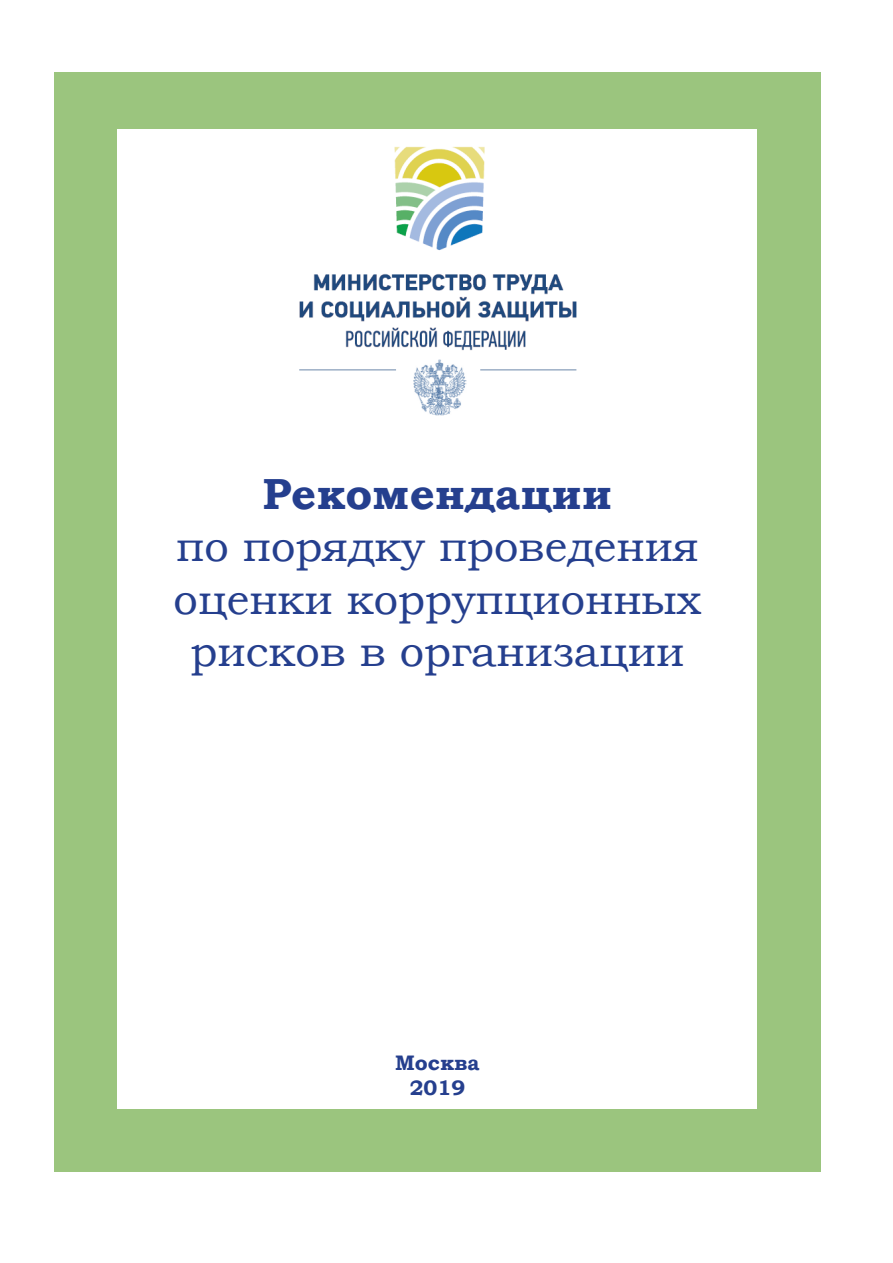
<style>
.page{position:relative;width:893px;height:1263px;background:#fff}
.page>*{position:absolute;margin:0;border:0;box-sizing:border-box;transform-origin:0 0}
.t1{font:43.5px/52.2px "Bookman Old Style";color:#253f8e;text-align:center}
.t2{font:700 43.5px "Bookman Old Style";color:#253f8e}
.t3{font:700 21px/25.2px "Bookman Old Style";color:#253f8e;text-align:center}
</style>
<div class="page">
<div style="left:54px;top:72px;width:767px;height:1100px;background:#9bc57e"></div>
<div style="left:118px;top:129px;width:639px;height:979px;background:#fff"></div>
<img style="left:299px;top:146px;width:278px;height:270px">
<p class="t2" style="left:263px;top:463px;width:351px">Рекомендации</p>
<p class="t1" style="left:174px;top:520px;width:529px">по порядку проведения оценки коррупционных рисков в организации</p>
<p class="t3" style="left:395px;top:1050px;width:86px">Москва<br>2019</p>
</div>
